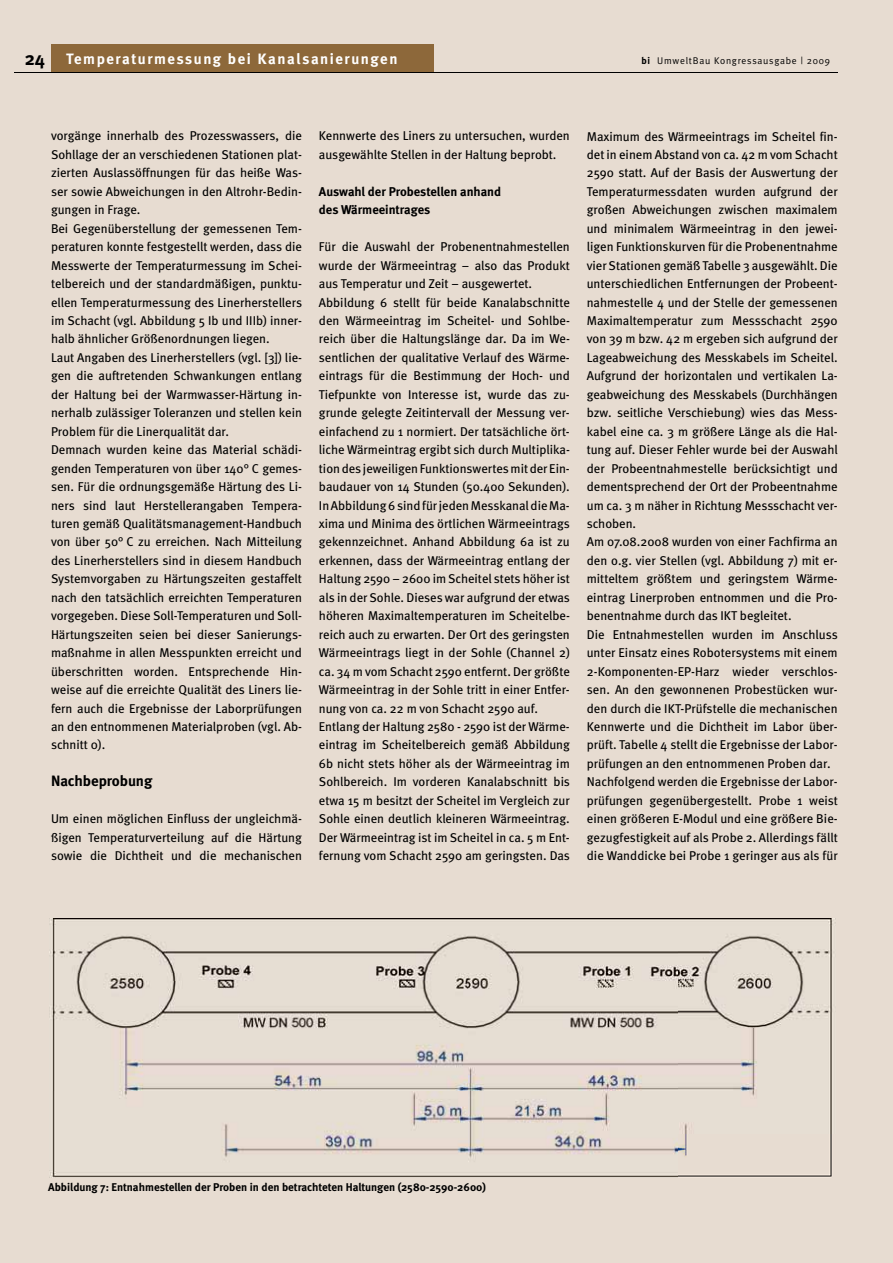
<style>
.page{position:relative;width:893px;height:1263px;background:#e7dcd1}
.page>*{position:absolute;margin:0;border:0;box-sizing:border-box;transform-origin:0 0}
.t1{font:700 15px "Meta Plus";letter-spacing:.1em;color:#fff}
.t2{font:700 15px "Meta";color:#000}
.t3{font:12.75px/18.5px "Meta";color:#000}
.t4{font:700 12.75px/18.5px "Meta";color:#000}
.t5{font:700 11.25px "Meta";color:#000}
.t6{font:9.75px "Meta Plus Normal";letter-spacing:.075em;color:#000}
.s1{font-size:18.75px;color:#000}
.s2{font-family:"Meta";font-weight:700}
</style>
<div class="page">
<div style="left:51px;top:44px;width:383px;height:28px;background:#8d683a"></div>
<hr style="left:14px;top:72px;width:824px;height:1px;background:#000">
<img style="left:49px;top:918px;width:787px;height:260px">
<p class="t1" style="left:25px;top:53px;width:374px"><span class="s1">24</span> Temperaturmessung bei Kanalsanierungen</p>
<p class="t6" style="left:642px;top:57px;width:190px"><span class="s2">bi</span> UmweltBau Kongressausgabe | 2009</p>
<p class="t3" style="left:51px;top:128px;width:253px">vorgänge innerhalb des Prozesswassers, die Sohllage der an verschiedenen Stationen plat&shy;zierten Auslassöffnungen für das heiße Was&shy;ser sowie Abweichungen in den Altrohr-Bedin&shy;gungen in Frage.<br>Bei Gegenüberstellung der gemessenen Tem&shy;peraturen konnte festgestellt werden, dass die Messwerte der Temperaturmessung im Schei&shy;telbereich und der standardmäßigen, punktu&shy;ellen Temperaturmessung des Linerherstellers im Schacht (vgl. Abbildung 5 Ib und IIIb) inner&shy;halb ähnlicher Größenordnungen liegen.<br>Laut Angaben des Linerherstellers (vgl. [3]) lie&shy;gen die auftretenden Schwankungen entlang der Haltung bei der Warmwasser-Härtung in&shy;nerhalb zulässiger Toleranzen und stellen kein Problem für die Linerqualität dar.<br>Demnach wurden keine das Material schädi&shy;genden Temperaturen von über 140° C gemes&shy;sen. Für die ordnungsgemäße Härtung des Li&shy;ners sind laut Herstellerangaben Tempera&shy;turen gemäß Qualitätsmanagement-Handbuch von über 50° C zu erreichen. Nach Mitteilung des Linerherstellers sind in diesem Handbuch Systemvorgaben zu Härtungszeiten gestaffelt nach den tatsächlich erreichten Temperaturen vorgegeben. Diese Soll-Temperaturen und Soll-Härtungszeiten seien bei dieser Sanierungs&shy;maßnahme in allen Messpunkten erreicht und überschritten worden. Entsprechende Hin&shy;weise auf die erreichte Qualität des Liners lie&shy;fern auch die Ergebnisse der Laborprüfungen an den entnommenen Materialproben (vgl. Ab&shy;schnitt 0).</p>
<p class="t2" style="left:51px;top:775px;width:103px">Nachbeprobung</p>
<p class="t3" style="left:51px;top:810px;width:252px;text-align:justify">Um einen möglichen Einfluss der ungleichmä&shy;ßigen Temperaturverteilung auf die Härtung sowie die Dichtheit und die mechanischen</p>
<p class="t3" style="left:319px;top:128px;width:252px">Kennwerte des Liners zu untersuchen, wurden ausgewählte Stellen in der Haltung beprobt.</p>
<p class="t4" style="left:319px;top:183px;width:184px">Auswahl der Probestellen anhand des Wärmeeintrages</p>
<p class="t3" style="left:319px;top:238px;width:253px">Für die Auswahl der Probenentnahmestellen wurde der Wärmeeintrag – also das Produkt aus Temperatur und Zeit – ausgewertet.<br>Abbildung 6 stellt für beide Kanalabschnitte den Wärmeeintrag im Scheitel- und Sohlbe&shy;reich über die Haltungslänge dar. Da im We&shy;sentlichen der qualitative Verlauf des Wärme&shy;eintrags für die Bestimmung der Hoch- und Tiefpunkte von Interesse ist, wurde das zu&shy;grunde gelegte Zeitintervall der Messung ver&shy;einfachend zu 1 normiert. Der tatsächliche ört&shy;liche Wärmeintrag ergibt sich durch Multiplika&shy;tion des jeweiligen Funktionswertes mit der Ein&shy;baudauer von 14 Stunden (50.400 Sekunden).<br>In Abbildung 6 sind für jeden Messkanal die Ma&shy;xima und Minima des örtlichen Wärmeeintrags gekennzeichnet. Anhand Abbildung 6a ist zu erkennen, dass der Wärmeeintrag entlang der Haltung 2590 – 2600 im Scheitel stets höher ist als in der Sohle. Dieses war aufgrund der etwas höheren Maximaltemperaturen im Scheitelbe&shy;reich auch zu erwarten. Der Ort des geringsten Wärmeeintrags liegt in der Sohle (Channel 2) ca. 34 m vom Schacht 2590 entfernt. Der größte Wärmeeintrag in der Sohle tritt in einer Entfer&shy;nung von ca. 22 m von Schacht 2590 auf.<br>Entlang der Haltung 2580 - 2590 ist der Wärme&shy;eintrag im Scheitelbereich gemäß Abbildung 6b nicht stets höher als der Wärmeeintrag im Sohlbereich. Im vorderen Kanalabschnitt bis etwa 15 m besitzt der Scheitel im Vergleich zur Sohle einen deutlich kleineren Wärmeeintrag.<br>Der Wärmeeintrag ist im Scheitel in ca. 5 m Ent&shy;fernung vom Schacht 2590 am geringsten. Das</p>
<p class="t3" style="left:587px;top:128px;width:253px">Maximum des Wärmeeintrags im Scheitel fin&shy;det in einem Abstand von ca. 42 m vom Schacht 2590 statt. Auf der Basis der Auswertung der Temperaturmessdaten wurden aufgrund der großen Abweichungen zwischen maximalem und minimalem Wärmeeintrag in den jewei&shy;ligen Funktionskurven für die Probenentnahme vier Stationen gemäß Tabelle 3 ausgewählt. Die unterschiedlichen Entfernungen der Probeent&shy;nahmestelle 4 und der Stelle der gemessenen Maximaltemperatur zum Messschacht 2590 von 39 m bzw. 42 m ergeben sich aufgrund der Lageabweichung des Messkabels im Scheitel.<br>Aufgrund der horizontalen und vertikalen La&shy;geabweichung des Messkabels (Durchhängen bzw. seitliche Verschiebung) wies das Mess&shy;kabel eine ca. 3 m größere Länge als die Hal&shy;tung auf. Dieser Fehler wurde bei der Auswahl der Probeentnahmestelle berücksichtigt und dementsprechend der Ort der Probeentnahme um ca. 3 m näher in Richtung Messschacht ver&shy;schoben.<br>Am 07.08.2008 wurden von einer Fachfirma an den o.g. vier Stellen (vgl. Abbildung 7) mit er&shy;mitteltem größtem und geringstem Wärme&shy;eintrag Linerproben entnommen und die Pro&shy;benentnahme durch das IKT begleitet.<br>Die Entnahmestellen wurden im Anschluss unter Einsatz eines Robotersystems mit einem 2-Komponenten-EP-Harz wieder verschlos&shy;sen. An den gewonnenen Probestücken wur&shy;den durch die IKT-Prüfstelle die mechanischen Kennwerte und die Dichtheit im Labor über&shy;prüft. Tabelle 4 stellt die Ergebnisse der Labor&shy;prüfungen an den entnommenen Proben dar.<br>Nachfolgend werden die Ergebnisse der Labor&shy;prüfungen gegenübergestellt. Probe 1 weist einen größeren E-Modul und eine größere Bie&shy;gezugfestigkeit auf als Probe 2. Allerdings fällt die Wanddicke bei Probe 1 geringer aus als für</p>
<p class="t5" style="left:48px;top:1182px;width:439px">Abbildung 7: Entnahmestellen der Proben in den betrachteten Haltungen (2580-2590-2600)</p>
</div>
